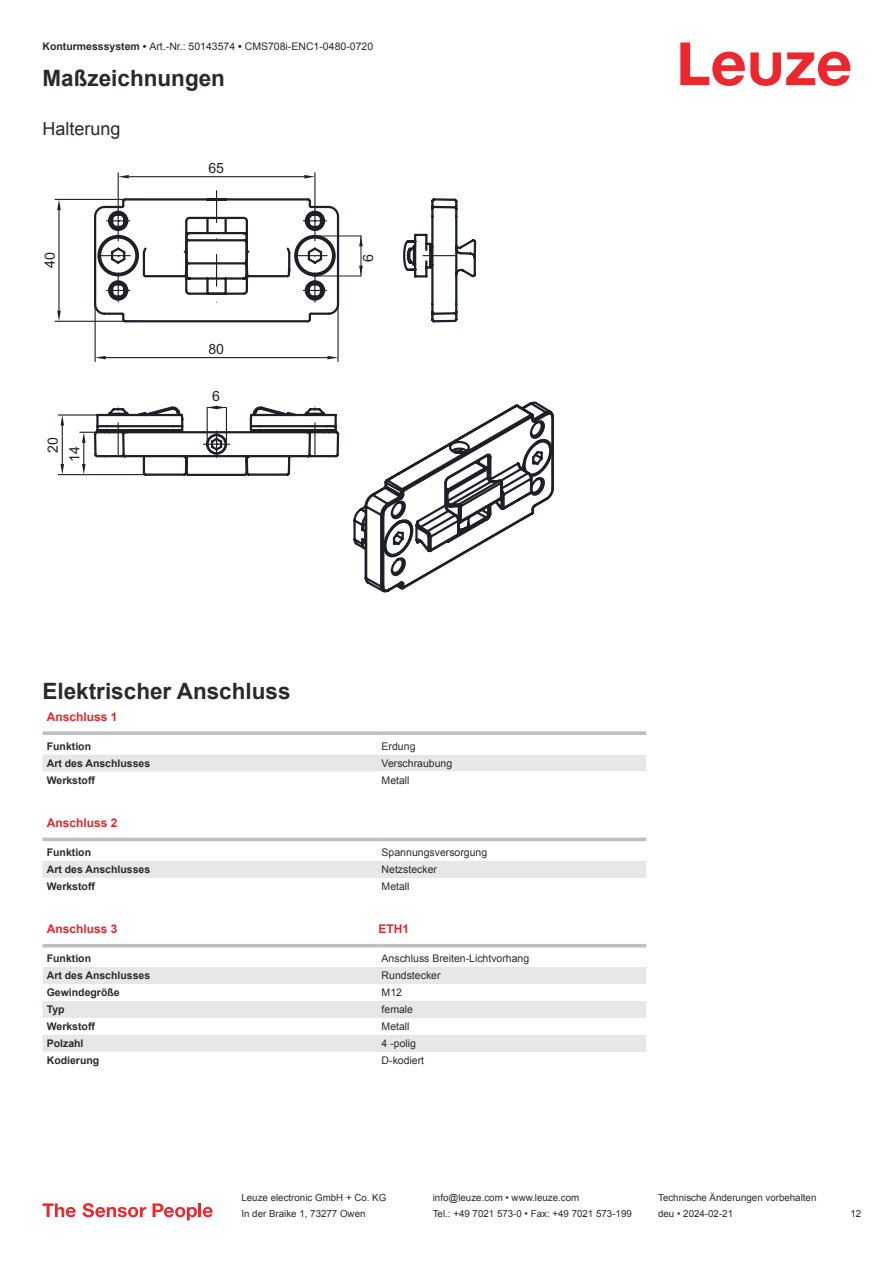
<style>
.page{position:relative;width:893px;height:1263px;background:#fff}
.page>*{position:absolute;margin:0;border:0;box-sizing:border-box;transform-origin:0 0}
.t1{font:700 22.5px "Arial";color:#2b292a}
.t2{font:18px "Arial";color:#2b292a}
.t3{font:14.1px/21.6px "Arial";color:#1d2127}
.t4{font:700 12px "Arial";color:#db2a30}
.t5{font:10.5px "Arial";color:#2b292a}
.t6{font:700 10.5px "Arial";color:#2b292a}
.t7{font:9.75px "Arial";color:#2b292a}
.s1{font-weight:700}
</style>
<div class="page">
<svg style="left:680px;top:43px;width:170px;height:43px"></svg>
<svg style="left:43px;top:771px;width:335px;height:1px"></svg>
<div style="left:43px;top:754px;width:335px;height:17px;background:#e6e7e9"></div>
<svg style="left:43px;top:731px;width:335px;height:4px"></svg>
<svg style="left:378px;top:731px;width:268px;height:4px"></svg>
<div style="left:378px;top:754px;width:268px;height:17px;background:#e6e7e9"></div>
<svg style="left:43px;top:837px;width:603px;height:5px"></svg>
<div style="left:43px;top:861px;width:335px;height:17px;background:#e6e7e9"></div>
<hr style="left:43px;top:838px;width:335px;height:3px;background:#bdbfc1">
<hr style="left:378px;top:838px;width:268px;height:3px;background:#bdbfc1">
<div style="left:378px;top:861px;width:268px;height:17px;background:#e6e7e9"></div>
<svg style="left:43px;top:947px;width:603px;height:1px"></svg>
<svg style="left:43px;top:967px;width:335px;height:85px;fill:#e6e7e9"></svg>
<hr style="left:43px;top:944px;width:335px;height:3px;background:#bdbfc1">
<hr style="left:378px;top:944px;width:268px;height:3px;background:#bdbfc1">
<div style="left:378px;top:967px;width:268px;height:17px;background:#e6e7e9"></div>
<div style="left:378px;top:1001px;width:268px;height:17px;background:#e6e7e9"></div>
<div style="left:378px;top:1035px;width:268px;height:17px;background:#e6e7e9"></div>
<svg style="left:43px;top:1203px;width:33px;height:14px"></svg>
<svg style="left:83px;top:1203px;width:63px;height:14px"></svg>
<svg style="left:153px;top:1203px;width:44px;height:17px"></svg>
<hr style="left:198px;top:1203px;width:3px;height:14px;background:#ed272d">
<svg style="left:203px;top:1207px;width:10px;height:10px"></svg>
<svg style="left:340px;top:198px;width:214px;height:394px"></svg>
<svg style="left:93px;top:323px;width:247px;height:153px"></svg>
<svg style="left:93px;top:191px;width:247px;height:132px"></svg>
<svg style="left:203px;top:431px;width:27px;height:26px"></svg>
<hr style="left:118px;top:173px;width:1px;height:36px;background:#1d2127">
<hr style="left:314px;top:173px;width:1px;height:36px;background:#1d2127">
<hr style="left:129px;top:176px;width:175px;height:1px;background:#1d2127">
<svg style="left:118px;top:175px;width:11px;height:3px"></svg>
<svg style="left:304px;top:175px;width:11px;height:3px"></svg>
<hr style="left:95px;top:283px;width:1px;height:79px;background:#1d2127">
<hr style="left:337px;top:284px;width:2px;height:78px;background:#1d2127">
<hr style="left:106px;top:357px;width:221px;height:1px;background:#1d2127">
<svg style="left:95px;top:356px;width:11px;height:3px"></svg>
<svg style="left:327px;top:356px;width:11px;height:3px"></svg>
<hr style="left:55px;top:199px;width:89px;height:1px;background:#1d2127">
<hr style="left:55px;top:321px;width:88px;height:1px;background:#1d2127">
<hr style="left:58px;top:210px;width:2px;height:101px;background:#1d2127">
<svg style="left:57px;top:200px;width:4px;height:10px"></svg>
<svg style="left:57px;top:311px;width:4px;height:10px"></svg>
<hr style="left:58px;top:414px;width:47px;height:2px;background:#1d2127">
<hr style="left:62px;top:426px;width:1px;height:38px;background:#1d2127">
<svg style="left:61px;top:415px;width:3px;height:11px"></svg>
<hr style="left:80px;top:474px;width:76px;height:1px;background:#1d2127">
<svg style="left:58px;top:432px;width:41px;height:43px"></svg>
<hr style="left:312px;top:236px;width:49px;height:1px;background:#1d2127">
<hr style="left:312px;top:276px;width:49px;height:1px;background:#1d2127">
<hr style="left:361px;top:236px;width:1px;height:40px;background:#1d2127">
<svg style="left:359px;top:236px;width:4px;height:10px"></svg>
<svg style="left:359px;top:266px;width:4px;height:10px"></svg>
<hr style="left:207px;top:408px;width:1px;height:36px;background:#1d2127">
<hr style="left:226px;top:408px;width:1px;height:36px;background:#1d2127">
<svg style="left:207px;top:406px;width:19px;height:3px"></svg>
<p class="t5" style="left:43px;top:43px;width:332px"><span class="s1">Konturmesssystem •</span> Art.-Nr.: 50143574 <span class="s1">•</span> CMS708i-ENC1-0480-0720</p>
<h1 class="t1" style="left:43px;top:70px;width:184px">Maßzeichnungen</h1>
<h2 class="t2" style="left:43px;top:122px;width:80px">Halterung</h2>
<h3 class="t3" style="left:40px;top:268px;width:17px;rotate:-90deg">40</h3>
<h3 class="t3" style="left:44px;top:462px;width:26px;text-indent:9px;rotate:-90deg">20<br>14</h3>
<h3 class="t3" style="left:208px;top:158px;width:17px">65</h3>
<h3 class="t3" style="left:208px;top:339px;width:17px">80</h3>
<h3 class="t3" style="left:212px;top:387px;width:9px">6</h3>
<h3 class="t3" style="left:359px;top:262px;width:9px;rotate:-90deg">6</h3>
<h1 class="t1" style="left:43px;top:682px;width:250px">Elektrischer Anschluss</h1>
<p class="t4" style="left:47px;top:712px;width:72px">Anschluss 1</p>
<p class="t6" style="left:47px;top:742px;width:46px">Funktion</p>
<p class="t5" style="left:382px;top:742px;width:35px">Erdung</p>
<p class="t6" style="left:47px;top:759px;width:105px">Art des Anschlusses</p>
<p class="t5" style="left:382px;top:759px;width:72px">Verschraubung</p>
<p class="t6" style="left:47px;top:776px;width:50px">Werkstoff</p>
<p class="t5" style="left:382px;top:776px;width:30px">Metall</p>
<p class="t4" style="left:47px;top:818px;width:72px">Anschluss 2</p>
<p class="t6" style="left:47px;top:848px;width:46px">Funktion</p>
<p class="t5" style="left:382px;top:848px;width:107px">Spannungsversorgung</p>
<p class="t6" style="left:47px;top:865px;width:105px">Art des Anschlusses</p>
<p class="t5" style="left:382px;top:865px;width:57px">Netzstecker</p>
<p class="t6" style="left:47px;top:882px;width:50px">Werkstoff</p>
<p class="t5" style="left:382px;top:882px;width:30px">Metall</p>
<p class="t4" style="left:47px;top:924px;width:72px">Anschluss 3</p>
<p class="t4" style="left:378px;top:924px;width:32px">ETH1</p>
<p class="t6" style="left:47px;top:955px;width:46px">Funktion</p>
<p class="t5" style="left:382px;top:955px;width:149px">Anschluss Breiten-Lichtvorhang</p>
<p class="t6" style="left:47px;top:972px;width:105px">Art des Anschlusses</p>
<p class="t5" style="left:382px;top:972px;width:60px">Rundstecker</p>
<p class="t6" style="left:47px;top:988px;width:74px">Gewindegröße</p>
<p class="t5" style="left:382px;top:988px;width:22px">M12</p>
<p class="t6" style="left:47px;top:1005px;width:19px">Typ</p>
<p class="t5" style="left:382px;top:1005px;width:33px">female</p>
<p class="t6" style="left:47px;top:1022px;width:50px">Werkstoff</p>
<p class="t5" style="left:382px;top:1022px;width:30px">Metall</p>
<p class="t6" style="left:47px;top:1039px;width:38px">Polzahl</p>
<p class="t5" style="left:382px;top:1039px;width:36px">4 -polig</p>
<p class="t6" style="left:47px;top:1056px;width:54px">Kodierung</p>
<p class="t5" style="left:382px;top:1056px;width:44px">D-kodiert</p>
<p class="t7" style="left:241px;top:1194px;width:146px">Leuze electronic GmbH + Co. KG</p>
<p class="t7" style="left:433px;top:1194px;width:148px">info@leuze.com • www.leuze.com</p>
<p class="t7" style="left:658px;top:1194px;width:160px">Technische Änderungen vorbehalten</p>
<p class="t7" style="left:241px;top:1210px;width:126px">In der Braike 1, 73277 Owen</p>
<p class="t7" style="left:433px;top:1210px;width:201px">Tel.: +49 7021 573-0 • Fax: +49 7021 573-199</p>
<p class="t7" style="left:658px;top:1210px;width:76px">deu • 2024-02-21</p>
<p class="t7" style="left:850px;top:1210px;width:12px">12</p>
</div>
